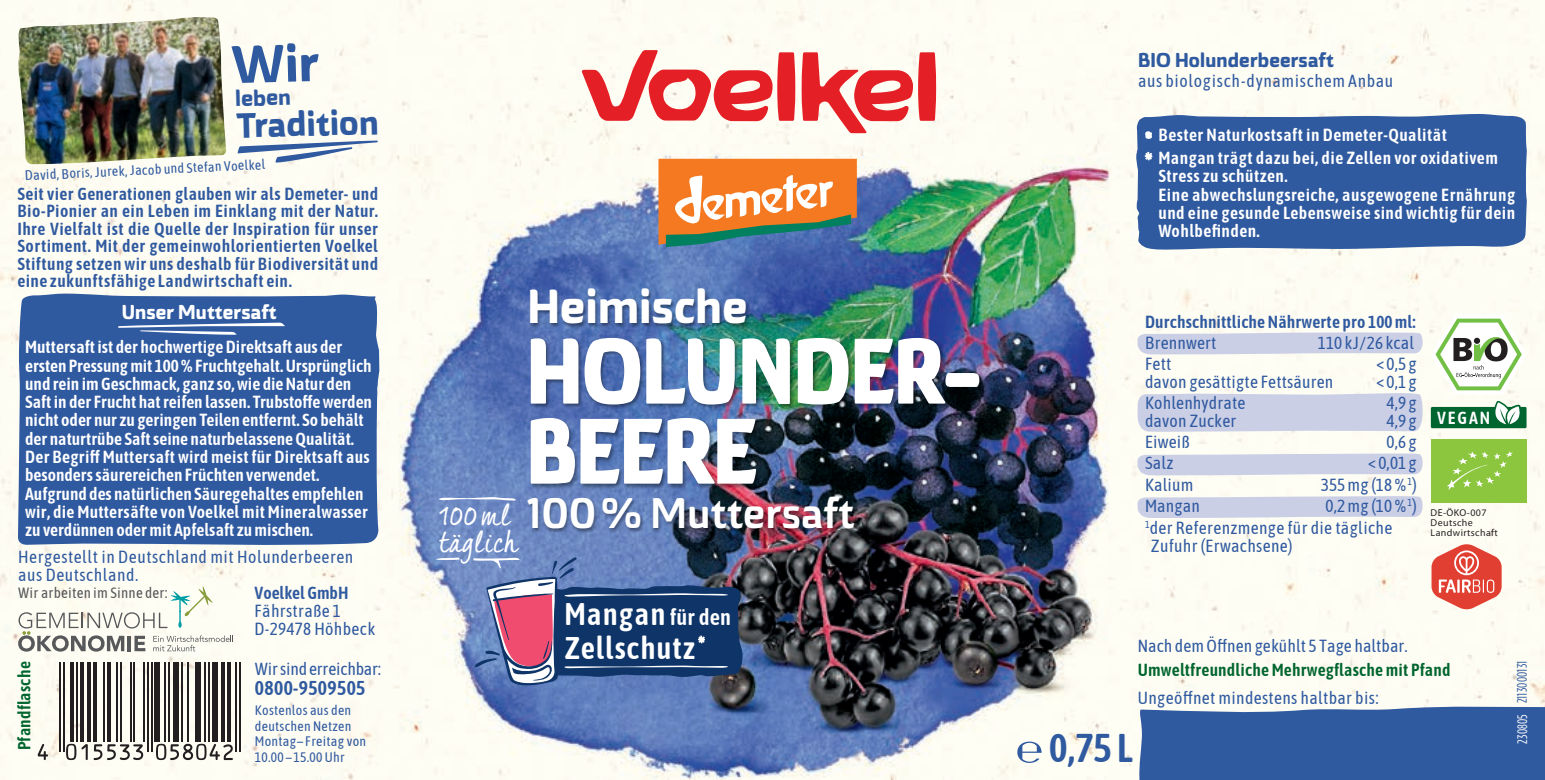
<style>
.page{position:relative;width:1545px;height:780px;background:#fff}
.page>*{position:absolute;margin:0;border:0;box-sizing:border-box;transform-origin:0 0}
.t1{font:90px/80px "Torcao Con Ex B";letter-spacing:.01em;color:#fff}
.t2{font:47.5px "Torcao Nor Ex B";letter-spacing:.01em;color:#fff}
.t3{font:42.5px "Torcao Nor Bol";letter-spacing:.01em;color:#fff}
.t4{font:600 40px "Asap Condensed";color:#305aa0}
.t5{font:35px "Torcao Nor Ex B";color:#305aa0}
.t6{font:600 31.25px/34.2px "Asap Condensed";letter-spacing:.03em;color:#fff}
.t7{font:29.5px/26.8px "Quintus";letter-spacing:.045em;color:#fff}
.t8{font:22.5px "Torcao Nor Ex B";color:#305aa0}
.t9{font:20px "Torcao Nor Ex B";letter-spacing:.01em;color:#305aa0}
.t10{font:20px "Torcao Nor Ex B";letter-spacing:.01em;color:#fff}
.t11{font:600 20px "Asap Condensed";letter-spacing:.02em;color:#305aa0}
.t12{font:600 17.5px/18.2px "Asap Condensed";color:#fff}
.t13{font:17.5px/18.2px "Asap Condensed";letter-spacing:.02em;color:#305aa0}
.t14{font:600 17.5px/17.5px "Asap Condensed";letter-spacing:.015em;color:#305aa0;text-align:justify}
.t15{font:600 17.5px/18.2px "Asap Condensed";letter-spacing:.025em;color:#fff}
.t16{font:600 17.5px "Asap Condensed";letter-spacing:.01em;color:#00652e}
.t17{font:17.5px "Asap Condensed";letter-spacing:-.01em;color:#305aa0}
.t18{font:15px "Asap Condensed";letter-spacing:.015em;color:#57585a}
.t19{font:13.75px/15.8px "Asap Condensed";letter-spacing:.02em;color:#305aa0}
.t20{font:13.75px "Gotham Condensed";letter-spacing:.015em;color:#305aa0}
.t21{font:13.75px "Gotham Condensed";letter-spacing:.015em;color:#fff}
.t22{font:10px/10px "Myriad Pro";letter-spacing:.04em;color:#231f20}
.s1{font-size:22.5px}
</style>
<div class="page">
<img style="left:0;top:0;width:1545px;height:780px">
<svg style="left:802px;top:52px;width:134px;height:81px"></svg>
<svg style="left:582px;top:50px;width:213px;height:71px"></svg>
<div style="left:1138px;top:705px;width:407px;height:75px;background:#305aa0"></div>
<svg style="left:1137px;top:453px;width:289px;height:22px;background:#cfd3e7"></svg>
<svg style="left:1137px;top:496px;width:289px;height:22px;background:#cfd3e7"></svg>
<svg style="left:1017px;top:741px;width:25px;height:21px"></svg>
<div style="left:1431px;top:439px;width:96px;height:63px;background:#8bc63e"></div>
<svg style="left:1447px;top:451px;width:66px;height:39px"></svg>
<svg style="left:1137px;top:314px;width:389px;height:118px"></svg>
<svg style="left:238px;top:140px;width:141px;height:23px"></svg>
<img style="left:18px;top:17px;width:208px;height:147px">
<div style="left:18px;top:293px;width:361px;height:254px;background:#305aa0"></div>
<div style="left:1135px;top:114px;width:392px;height:136px;background:#305aa0"></div>
<svg style="left:1145px;top:131px;width:7px;height:8px"></svg>
<svg style="left:436px;top:497px;width:81px;height:3px"></svg>
<svg style="left:433px;top:557px;width:27px;height:3px"></svg>
<svg style="left:473px;top:557px;width:270px;height:129px;background:#4f5c8b"></svg>
<svg style="left:18px;top:586px;width:216px;height:65px"></svg>
<svg style="left:658px;top:159px;width:199px;height:88px;background:#c88b59"></svg>
<img style="left:525px;top:280px;width:229px;height:43px">
<svg style="left:1431px;top:544px;width:71px;height:65px"></svg>
<svg style="left:1145px;top:152px;width:7px;height:8px"></svg>
<img style="left:524px;top:323px;width:466px;height:193px">
<img style="left:797px;top:337px;width:183px;height:68px">
<img style="left:530px;top:308px;width:261px;height:176px">
<img style="left:524px;top:489px;width:340px;height:57px">
<svg style="left:117px;top:322px;width:168px;height:13px"></svg>
<hr style="left:59px;top:662px;width:2px;height:89px;background:#231f20">
<hr style="left:63px;top:662px;width:1px;height:89px;background:#231f20">
<hr style="left:70px;top:662px;width:4px;height:80px;background:#231f20">
<hr style="left:76px;top:662px;width:2px;height:80px;background:#231f20">
<hr style="left:80px;top:662px;width:4px;height:80px;background:#231f20">
<hr style="left:87px;top:662px;width:4px;height:80px;background:#231f20">
<hr style="left:93px;top:662px;width:4px;height:80px;background:#231f20">
<hr style="left:103px;top:662px;width:2px;height:80px;background:#231f20">
<hr style="left:107px;top:662px;width:3px;height:80px;background:#231f20">
<hr style="left:116px;top:662px;width:2px;height:80px;background:#231f20">
<hr style="left:120px;top:662px;width:2px;height:80px;background:#231f20">
<hr style="left:130px;top:662px;width:1px;height:80px;background:#231f20">
<hr style="left:133px;top:662px;width:2px;height:80px;background:#231f20">
<hr style="left:143px;top:662px;width:2px;height:80px;background:#231f20">
<hr style="left:147px;top:662px;width:2px;height:89px;background:#231f20">
<hr style="left:151px;top:662px;width:1px;height:89px;background:#231f20">
<div style="left:155px;top:662px;width:5px;height:80px;background:#231f20"></div>
<hr style="left:164px;top:662px;width:2px;height:80px;background:#231f20">
<hr style="left:168px;top:662px;width:2px;height:80px;background:#231f20">
<div style="left:174px;top:662px;width:5px;height:80px;background:#231f20"></div>
<hr style="left:181px;top:662px;width:2px;height:80px;background:#231f20">
<hr style="left:187px;top:662px;width:2px;height:80px;background:#231f20">
<div style="left:195px;top:662px;width:5px;height:80px;background:#231f20"></div>
<hr style="left:204px;top:662px;width:2px;height:80px;background:#231f20">
<hr style="left:208px;top:662px;width:2px;height:80px;background:#231f20">
<div style="left:212px;top:662px;width:6px;height:80px;background:#231f20"></div>
<hr style="left:221px;top:662px;width:4px;height:80px;background:#231f20">
<hr style="left:227px;top:662px;width:4px;height:80px;background:#231f20">
<hr style="left:235px;top:662px;width:2px;height:89px;background:#231f20">
<hr style="left:239px;top:662px;width:1px;height:89px;background:#231f20">
<svg style="left:38px;top:744px;width:10px;height:16px"></svg>
<svg style="left:66px;top:743px;width:22px;height:17px"></svg>
<svg style="left:94px;top:744px;width:49px;height:16px"></svg>
<svg style="left:156px;top:743px;width:77px;height:17px"></svg>
<div style="left:231px;top:43px;width:88px;height:40px;background:#fefdf3"></div>
<p class="t8" style="left:235px;top:84px;width:57px;rotate:-1deg">leben</p>
<h3 class="t5" style="left:236px;top:103px;width:143px;rotate:-1deg">Tradition</h3>
<p class="t19" style="left:25px;top:168px;width:242px;rotate:-3deg">David, Boris, Jurek, Jacob und Stefan Voelkel</p>
<p class="t14" style="left:17px;top:184px;width:362px">Seit vier Generationen glauben wir als Demeter- und Bio-Pionier an ein Leben im Einklang mit der Natur.<br>Ihre Vielfalt ist die Quelle der Inspiration für unser Sortiment. Mit der gemeinwohlorientierten Voelkel Stiftung setzen wir uns deshalb für Biodiversität und eine zukunftsfähige Landwirtschaft ein.</p>
<p class="t10" style="left:122px;top:299px;width:156px">Unser Muttersaft</p>
<p class="t12" style="left:25px;top:337px;width:348px">Muttersaft ist der hochwertige Direktsaft aus der ersten Pressung mit 100% Fruchtgehalt. Ursprünglich und rein im Geschmack, ganz so, wie die Natur den Saft in der Frucht hat reifen lassen. Trubstoffe werden nicht oder nur zu geringen Teilen entfernt. So behält der naturtrübe Saft seine naturbelassene Qualität.<br>Der Begriff Muttersaft wird meist für Direktsaft aus besonders säurereichen Früchten verwendet.<br>Aufgrund des natürlichen Säuregehaltes empfehlen wir, die Muttersäfte von Voelkel mit Mineralwasser zu verdünnen oder mit Apfelsaft zu mischen.</p>
<p class="t13" style="left:18px;top:546px;width:337px">Hergestellt in Deutschland mit Holunderbeeren aus Deutschland.</p>
<h3 class="t7" style="left:440px;top:501px;width:78px">100ml täglich</h3>
<h2 class="t2" style="left:527px;top:276px;width:221px">Heimische</h2>
<h1 class="t1" style="left:527px;top:331px;width:456px">HOLUNDER-<br>BEERE</h1>
<h3 class="t3" style="left:527px;top:486px;width:329px">100% Muttersaft</h3>
<p class="t9" style="left:1138px;top:47px;width:197px">BIO Holunderbeersaft</p>
<p class="t13" style="left:1138px;top:71px;width:257px">aus biologisch-dynamischem Anbau</p>
<p class="t15" style="left:1158px;top:122px;width:341px;line-height:23.2px">Bester Naturkostsaft in Demeter-Qualität<br>Mangan trägt dazu bei, die Zellen vor oxidativem</p>
<p class="t15" style="left:1158px;top:166px;width:358px">Stress zu schützen.<br>Eine abwechslungsreiche, ausgewogene Ernährung und eine gesunde Lebensweise sind wichtig für dein Wohlbefinden.</p>
<p class="t14" style="left:1145px;top:312px;width:272px">Durchschnittliche Nährwerte pro 100ml:</p>
<p class="t13" style="left:1145px;top:333px;width:73px">Brennwert</p>
<p class="t13" style="left:1318px;top:333px;width:98px">110 kJ/26 kcal</p>
<p class="t13" style="left:1145px;top:354px;width:28px">Fett</p>
<p class="t13" style="left:1376px;top:354px;width:42px">&lt;0,5g</p>
<p class="t13" style="left:1145px;top:372px;width:190px">davon gesättigte Fettsäuren</p>
<p class="t13" style="left:1376px;top:372px;width:42px">&lt;0,1g</p>
<p class="t13" style="left:1145px;top:393px;width:102px">Kohlenhydrate</p>
<p class="t13" style="left:1386px;top:393px;width:32px">4,9 g</p>
<p class="t13" style="left:1145px;top:411px;width:93px">davon Zucker</p>
<p class="t13" style="left:1386px;top:411px;width:32px">4,9 g</p>
<p class="t13" style="left:1145px;top:432px;width:46px">Eiweiß</p>
<p class="t13" style="left:1386px;top:432px;width:32px">0,6 g</p>
<p class="t13" style="left:1145px;top:453px;width:30px">Salz</p>
<p class="t13" style="left:1368px;top:453px;width:50px">&lt; 0,01 g</p>
<p class="t13" style="left:1145px;top:474px;width:50px">Kalium</p>
<p class="t13" style="left:1321px;top:474px;width:97px">355mg (18%<sup>1</sup>)</p>
<p class="t13" style="left:1145px;top:496px;width:56px">Mangan</p>
<p class="t13" style="left:1145px;top:493px;width:273px;line-height:22.5px;text-indent:181px">0,2mg (10%<sup>1</sup>)<br><sup>1</sup>der Referenzmenge für die tägliche</p>
<p class="t13" style="left:1151px;top:536px;width:143px">Zufuhr (Erwachsene)</p>
<p class="t12" style="left:1437px;top:408px;width:55px">VEGAN</p>
<p class="t22" style="left:1431px;top:507px;width:69px">DE-ÖKO-007<br>Deutsche<br>Landwirtschaft</p>
<p class="t18" style="left:18px;top:582px;width:151px">Wir arbeiten im Sinne der:</p>
<p class="t16" style="left:13px;top:750px;width:90px;rotate:-90deg">Pfandflasche</p>
<p class="t14" style="left:254px;top:583px;width:96px">Voelkel GmbH</p>
<p class="t13" style="left:254px;top:601px;width:122px">Fährstraße 1<br>D-29478 Höhbeck</p>
<h3 class="t6" style="left:564px;top:595px;width:168px">Mangan <span class="s1">für den<br></span>Zellschutz</h3>
<p class="t13" style="left:1138px;top:636px;width:272px">Nach dem Öffnen gekühlt 5 Tage haltbar.</p>
<p class="t13" style="left:1138px;top:687px;width:242px">Ungeöffnet mindestens haltbar bis:</p>
<p class="t17" style="left:255px;top:657px;width:128px">Wir sind erreichbar:</p>
<p class="t16" style="left:1138px;top:658px;width:314px">Umweltfreundliche Mehrwegflasche mit Pfand</p>
<p class="t11" style="left:255px;top:675px;width:112px">0800-9509505</p>
<p class="t19" style="left:255px;top:701px;width:113px">Kostenlos aus den deutschen Netzen<br>Montag– Freitag von<br>10.00 –15.00 Uhr</p>
<h3 class="t4" style="left:1049px;top:721px;width:85px">0,75 L</h3>
<p class="t20" style="left:1514px;top:703px;width:44px;rotate:-90deg">2113000131</p>
<p class="t21" style="left:1514px;top:743px;width:31px;rotate:-90deg">230805</p>
</div>
